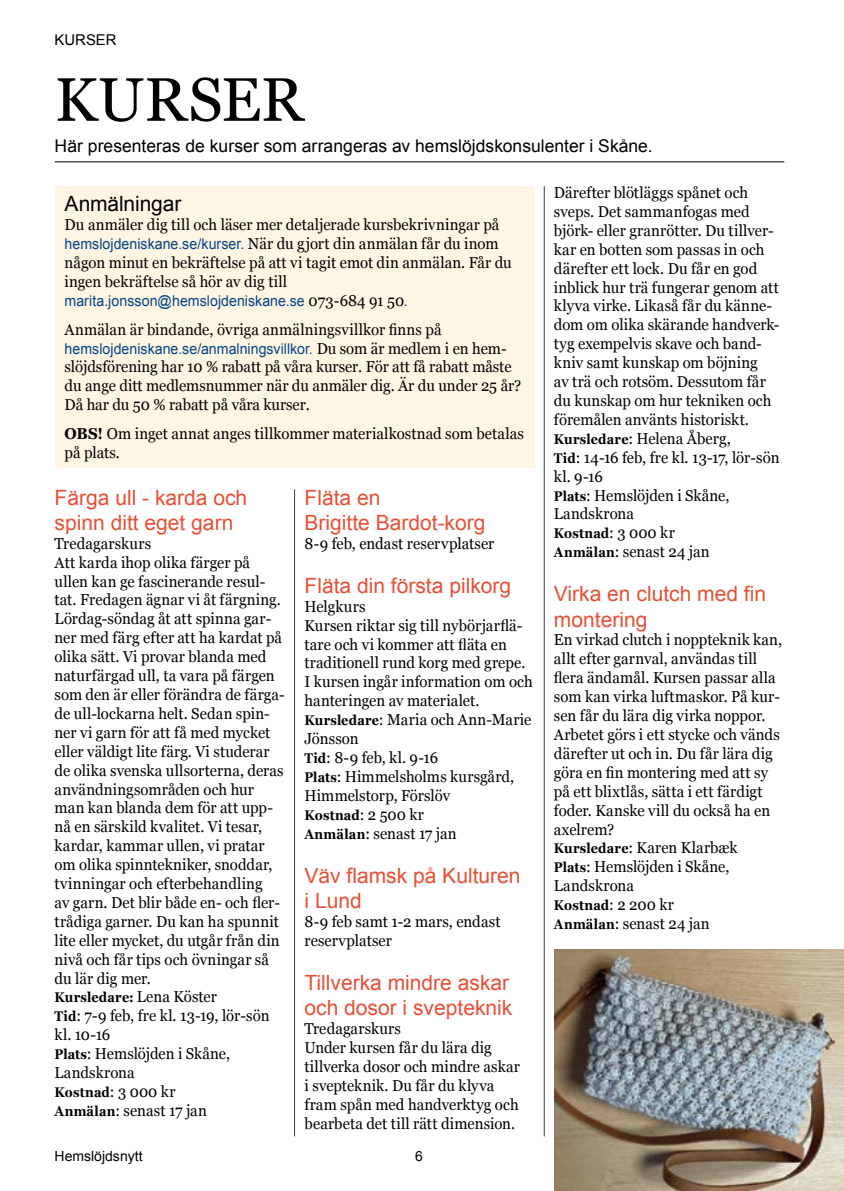
<style>
.page{position:relative;width:844px;height:1191px;background:#fff}
.page>*{position:absolute;margin:0;border:0;box-sizing:border-box;transform-origin:0 0}
.t1{font:61.25px "Georgia";letter-spacing:.005em;color:#000}
.t2{font:21px/25.2px "Arial";color:#e94f35}
.t3{font:21px "Arial";letter-spacing:-.005em;color:#000}
.t4{font:17.5px "Arial";letter-spacing:.005em;color:#000}
.t5{font:15.75px/18.9px "Georgia";letter-spacing:.005em;color:#000;scale:.95 1}
.t6{font:14.88px "Arial";letter-spacing:.005em;color:#048;scale:.95 1}
.t7{font:14.88px "Arial";color:#000}
.t8{font:700 14px "Georgia";letter-spacing:.015em;color:#000;scale:.9 1}
.t9{font:14px "Arial";color:#000}
.s1{font-family:"Arial";font-size:14.88px;color:#048}
.s2{font-family:"Georgia";font-size:15.75px;color:#000}
.s3{font-weight:700}
.s4{font-weight:700;font-size:14px}
.s5{font-weight:400;font-size:15.75px}
</style>
<div class="page">
<hr style="left:55px;top:161px;width:729px;height:1px;background:#000">
<div style="left:55px;top:186px;width:479px;height:282px;background:#fff5e3"></div>
<hr style="left:294px;top:489px;width:1px;height:647px;background:#3c3c3b">
<hr style="left:543px;top:186px;width:1px;height:950px;background:#3c3c3b">
<img style="left:554px;top:949px;width:289px;height:242px">
<p class="t7" style="left:55px;top:30px;width:63px">KURSER</p>
<h1 class="t1" style="left:55px;top:55px;width:250px">KURSER</h1>
<p class="t4" style="left:55px;top:134px;width:599px">Här presenteras de kurser som arrangeras av hemslöjdskonsulenter i Skåne.</p>
<h2 class="t3" style="left:64px;top:190px;width:118px">Anmälningar</h2>
<p class="t5" style="left:64px;top:215px;width:472px">Du anmäler dig till och läser mer detaljerade kursbekrivningar på <span class="s1">hemslojdeniskane.se/kurser.</span> När du gjort din anmälan får du inom någon minut en bekräftelse på att vi tagit emot din anmälan. Får du ingen bekräftelse så hör av dig till</p>
<p class="t6" style="left:64px;top:291px;width:363px">marita.jonsson@hemslojdeniskane.se <span class="s2">073-684 91 50</span>.</p>
<p class="t5" style="left:64px;top:319px;width:398px">Anmälan är bindande, övriga anmälningsvillkor finns på</p>
<p class="t6" style="left:64px;top:338px;width:467px">hemslojdeniskane.se/anmalningsvillkor. <span class="s2">Du som är medlem i en hem-</span></p>
<p class="t5" style="left:64px;top:357px;width:482px">slöjdsförening har 10 % rabatt på våra kurser. För att få rabatt måste du ange ditt medlemsnummer när du anmäler dig. Är du under 25 år?<br>Då har du 50 % rabatt på våra kurser.</p>
<p class="t5" style="left:64px;top:423px;width:485px"><span class="s3">OBS!</span> Om inget annat anges tillkommer materialkostnad som betalas på plats.</p>
<h2 class="t2" style="left:304px;top:485px;width:182px">Fläta en<br>Brigitte Bardot-korg</h2>
<p class="t5" style="left:304px;top:533px;width:201px">8-9 feb, endast reservplatser</p>
<h2 class="t2" style="left:304px;top:573px;width:208px">Fläta din första pilkorg</h2>
<p class="t5" style="left:304px;top:596px;width:242px">Helgkurs<br>Kursen riktar sig till nybörjarflä&shy;tare och vi kommer att fläta en traditionell rund korg med grepe.<br>I kursen ingår information om och hanteringen av materialet.<br><span class="s4">Kursledare</span>: Maria och Ann-Marie<br>Jönsson<br><span class="s4">Tid</span>: 8-9 feb, kl. 9-16<br><span class="s4">Plats</span>: Himmelsholms kursgård,<br>Himmelstorp, Förslöv</p>
<p class="t8" style="left:304px;top:804px;width:134px">Kostnad<span class="s5">: 2 500 kr</span></p>
<p class="t5" style="left:304px;top:823px;width:162px"><span class="s4">Anmälan</span>: senast 17 jan</p>
<h2 class="t2" style="left:304px;top:863px;width:217px">Väv flamsk på Kulturen i Lund</h2>
<p class="t5" style="left:304px;top:911px;width:208px">8-9 feb samt 1-2 mars, endast reservplatser</p>
<h2 class="t2" style="left:304px;top:970px;width:209px">Tillverka mindre askar och dosor i svepteknik</h2>
<p class="t5" style="left:304px;top:1018px;width:228px">Tredagarskurs<br>Under kursen får du lära dig tillverka dosor och mindre askar i svepteknik. Du får du klyva fram spån med handverktyg och bearbeta det till rätt dimension.</p>
<h2 class="t2" style="left:55px;top:485px;width:194px">Färga ull - karda och spinn ditt eget garn</h2>
<p class="t5" style="left:55px;top:533px;width:243px">Tredagarskurs<br>Att karda ihop olika färger på ullen kan ge fascinerande resul&shy;tat. Fredagen ägnar vi åt färgning.<br>Lördag-söndag åt att spinna gar&shy;ner med färg efter att ha kardat på olika sätt. Vi provar blanda med naturfärgad ull, ta vara på färgen som den är eller förändra de färga&shy;de ull-lockarna helt. Sedan spin&shy;ner vi garn för att få med mycket eller väldigt lite färg. Vi studerar de olika svenska ullsorterna, deras användningsområden och hur man kan blanda dem för att upp&shy;nå en särskild kvalitet. Vi tesar, kardar, kammar ullen, vi pratar om olika spinntekniker, snoddar, tvinningar och efterbehandling<br>av garn. Det blir både en- och fler&shy;trådiga garner. Du kan ha spunnit lite eller mycket, du utgår från din nivå och får tips och övningar så du lär dig mer.</p>
<p class="t8" style="left:55px;top:987px;width:182px">Kursledare: <span class="s5">Lena Köster</span></p>
<p class="t5" style="left:55px;top:1005px;width:228px"><span class="s4">Tid</span>: 7-9 feb, fre kl. 13-19, lör-sön kl. 10-16<br><span class="s4">Plats</span>: Hemslöjden i Skåne,<br>Landskrona</p>
<p class="t8" style="left:55px;top:1081px;width:136px">Kostnad<span class="s5">: 3 000 kr</span></p>
<p class="t5" style="left:55px;top:1100px;width:162px"><span class="s4">Anmälan</span>: senast 17 jan</p>
<p class="t9" style="left:55px;top:1146px;width:89px">Hemslöjdsnytt</p>
<p class="t9" style="left:415px;top:1146px;width:9px">6</p>
<p class="t5" style="left:553px;top:182px;width:239px">Därefter blötläggs spånet och sveps. Det sammanfogas med björk- eller granrötter. Du tillver&shy;kar en botten som passas in och därefter ett lock. Du får en god inblick hur trä fungerar genom att klyva virke. Likaså får du känne&shy;dom om olika skärande handverk&shy;tyg exempelvis skave och band&shy;kniv samt kunskap om böjning<br>av trä och rotsöm. Dessutom får du kunskap om hur tekniken och föremålen använts historiskt.<br><span class="s4">Kursledare</span>: Helena Åberg,<br><span class="s4">Tid</span>: 14-16 feb, fre kl. 13-17, lör-sön kl. 9-16<br><span class="s4">Plats</span>: Hemslöjden i Skåne,<br>Landskrona</p>
<p class="t8" style="left:553px;top:523px;width:136px">Kostnad<span class="s5">: 3 000 kr</span></p>
<p class="t5" style="left:553px;top:542px;width:165px"><span class="s4">Anmälan</span>: senast 24 jan</p>
<h2 class="t2" style="left:553px;top:581px;width:214px">Virka en clutch med fin montering</h2>
<p class="t5" style="left:553px;top:630px;width:242px">En virkad clutch i noppteknik kan, allt efter garnval, användas till flera ändamål. Kursen passar alla som kan virka luftmaskor. På kur&shy;sen får du lära dig virka noppor.<br>Arbetet görs i ett stycke och vänds därefter ut och in. Du får lära dig göra en fin montering med att sy på ett blixtlås, sätta i ett färdigt foder. Kanske vill du också ha en axelrem?<br><span class="s4">Kursledare</span>: Karen Klarbæk<br><span class="s4">Plats</span>: Hemslöjden i Skåne,<br>Landskrona</p>
<p class="t8" style="left:553px;top:894px;width:135px">Kostnad<span class="s5">: 2 200 kr</span></p>
<p class="t5" style="left:553px;top:913px;width:165px"><span class="s4">Anmälan</span>: senast 24 jan</p>
</div>
